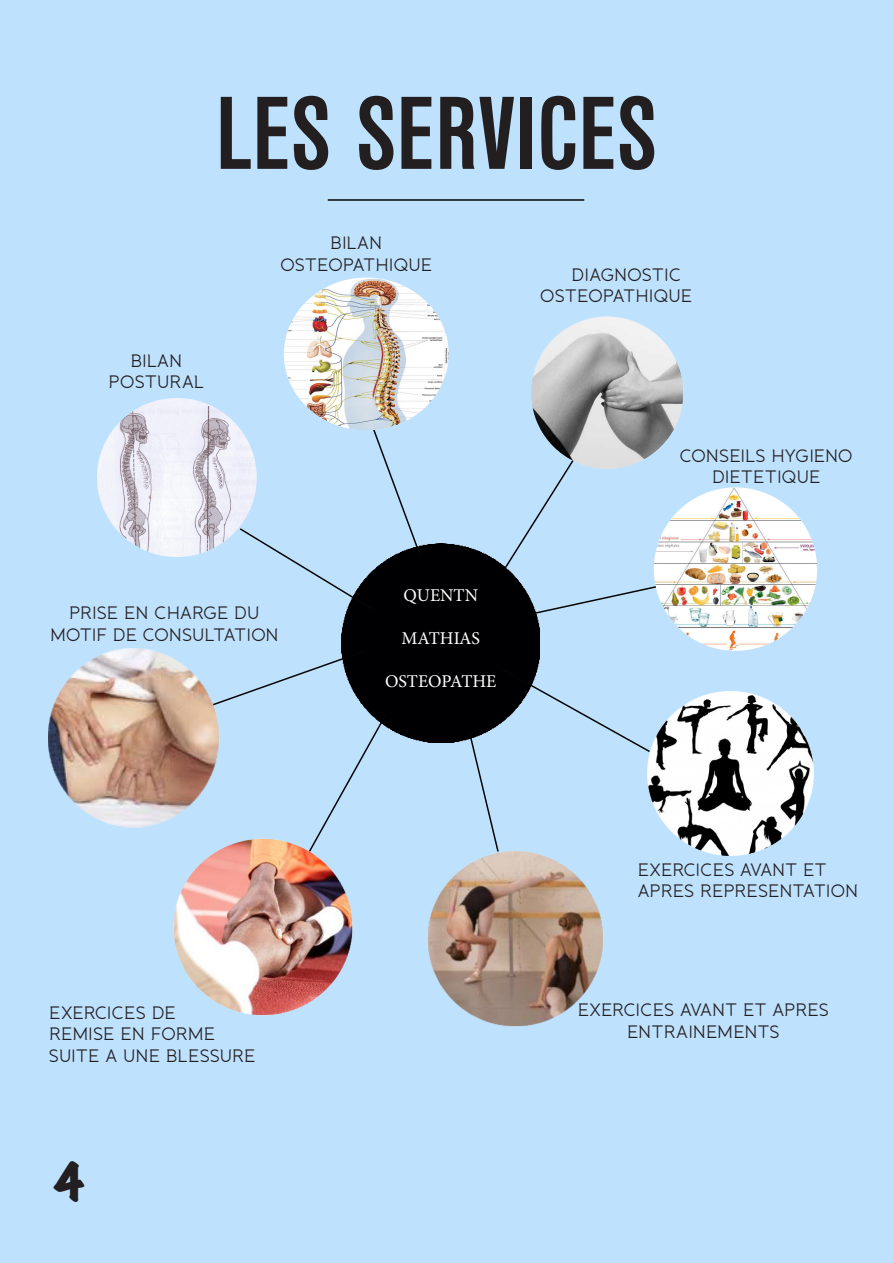
<style>
.page{position:relative;width:893px;height:1263px;background:#bee1fd}
.page>*{position:absolute;margin:0;border:0;box-sizing:border-box;transform-origin:0 0}
.t1{font:700 108px "Nimbus Sans Becker D Con";color:#231f20}
.t2{font:expanded 45px "Marker Felt";color:#231f20}
.t3{font:18px/21.6px "Banda";letter-spacing:-.025em;color:#231f20}
.t4{font:18px "Minion Pro";color:#fff}
.t5{font:18px "Banda";letter-spacing:-.005em;color:#231f20}
</style>
<div class="page">
<img style="left:654px;top:487px;width:163px;height:164px">
<img style="left:531px;top:316px;width:207px;height:175px">
<img style="left:427px;top:853px;width:177px;height:174px">
<img style="left:651px;top:691px;width:163px;height:165px">
<img style="left:98px;top:399px;width:141px;height:158px">
<img style="left:173px;top:838px;width:180px;height:178px">
<img style="left:341px;top:544px;width:199px;height:198px">
<div style="left:368px;top:582px;width:153px;height:135px;background:#000002;border-radius:50%"></div>
<div style="left:372px;top:597px;width:141px;height:44px;background:#000002"></div>
<hr style="left:328px;top:199px;width:256px;height:2px;background:#040503">
<svg style="left:468px;top:663px;width:183px;height:190px"></svg>
<svg style="left:307px;top:713px;width:80px;height:140px"></svg>
<svg style="left:287px;top:648px;width:82px;height:59px"></svg>
<svg style="left:238px;top:428px;width:184px;height:186px"></svg>
<svg style="left:502px;top:459px;width:73px;height:113px"></svg>
<svg style="left:528px;top:585px;width:130px;height:31px"></svg>
<img style="left:269px;top:278px;width:180px;height:152px">
<img style="left:48px;top:648px;width:239px;height:180px">
<p class="t1" style="left:215px;top:75px;width:443px">LES SERVICES</p>
<p class="t3" style="left:130px;top:350px;width:54px">BILAN</p>
<p class="t5" style="left:108px;top:371px;width:97px">POSTURAL</p>
<p class="t3" style="left:330px;top:232px;width:54px">BILAN</p>
<p class="t3" style="left:280px;top:254px;width:154px">OSTEOPATHIQUE</p>
<p class="t3" style="left:69px;top:602px;width:192px">PRISE EN CHARGE DU</p>
<p class="t3" style="left:50px;top:624px;width:231px">MOTIF DE CONSULTATION</p>
<p class="t4" style="left:403px;top:583px;width:76px">QUENTN</p>
<p class="t4" style="left:401px;top:626px;width:80px">MATHIAS</p>
<p class="t4" style="left:385px;top:669px;width:113px">OSTEOPATHE</p>
<p class="t3" style="left:571px;top:264px;width:111px">DIAGNOSTIC</p>
<p class="t3" style="left:540px;top:285px;width:154px">OSTEOPATHIQUE</p>
<p class="t3" style="left:680px;top:444px;width:175px">CONSEILS HYGIENO</p>
<p class="t3" style="left:712px;top:466px;width:110px">DIETETIQUE</p>
<p class="t3" style="left:49px;top:1001px;width:128px">EXERCICES DE</p>
<p class="t3" style="left:49px;top:1023px;width:168px">REMISE EN FORME</p>
<p class="t3" style="left:49px;top:1045px;width:208px">SUITE A UNE BLESSURE</p>
<h2 class="t2" style="left:54px;top:1146px;width:31px">4</h2>
<p class="t3" style="left:637px;top:859px;width:223px">EXERCICES AVANT ET<br>APRES REPRESENTATION</p>
<p class="t3" style="left:577px;top:999px;width:253px">EXERCICES AVANT ET APRES</p>
<p class="t3" style="left:627px;top:1021px;width:155px">ENTRAINEMENTS</p>
</div>
